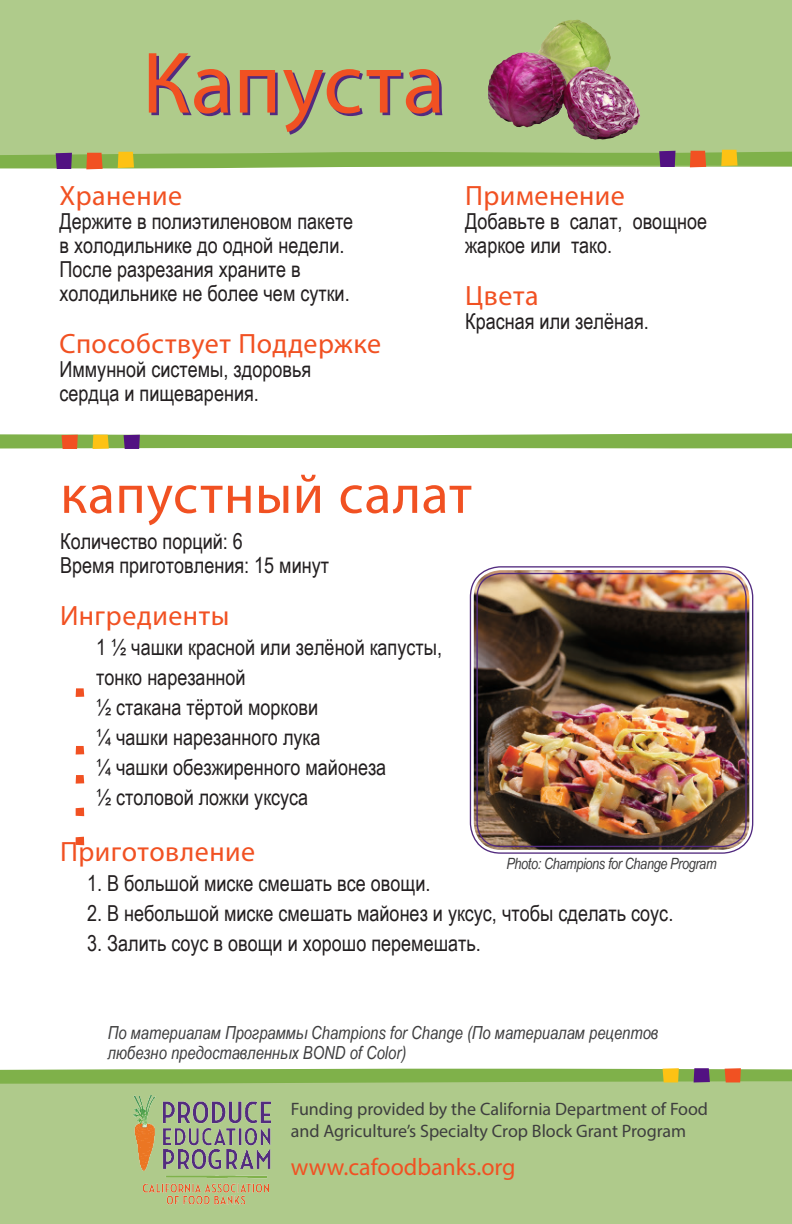
<style>
.page{position:relative;width:792px;height:1224px;background:#fff}
.page>*{position:absolute;margin:0;border:0;box-sizing:border-box;transform-origin:0 0}
.t1{font:88px "Myriad Pro";letter-spacing:.01em;color:#522b7f}
.t2{font:56px "Myriad Pro";letter-spacing:.01em;color:#f15122}
.t3{font:28px "Myriad Pro";letter-spacing:.015em;color:#f15122}
.t4{font:24px "Myriad Pro";color:#f15122}
.t5{font:22px/24px "Arial Narrow";color:#231f20}
.t6{font:italic 18px/20px "Arial Narrow";color:#3e3e3f}
.t7{font:18px/22px "Myriad Pro";color:#3e3e3f}
.t8{font:italic 15.6px "Arial Narrow";letter-spacing:-.025em;color:#3e3e3f}
</style>
<div class="page">
<div style="left:0;top:0;width:792px;height:166px;background:#afcb8b"></div>
<svg style="left:0;top:150px;width:792px;height:19px"></svg>
<svg style="left:0;top:433px;width:792px;height:16px;background:#94b863"></svg>
<div style="left:0;top:1075px;width:792px;height:149px;background:#afca8b"></div>
<svg style="left:0;top:1068px;width:792px;height:16px;background:#8eb45a"></svg>
<div style="left:76px;top:775px;width:8px;height:9px;background:#f15122"></div>
<div style="left:76px;top:808px;width:8px;height:8px;background:#f15122"></div>
<img style="left:474px;top:570px;width:275px;height:280px">
<div style="left:470px;top:566px;width:283px;height:288px;border:1px solid #522b7f;border-radius:30px"></div>
<div style="left:476px;top:573px;width:271px;height:274px;border:1px solid #522b7f;border-radius:24px"></div>
<div style="left:76px;top:688px;width:8px;height:9px;background:#f15122"></div>
<div style="left:76px;top:746px;width:8px;height:9px;background:#f15122"></div>
<div style="left:76px;top:837px;width:8px;height:8px;background:#f15122"></div>
<img style="left:488px;top:20px;width:90px;height:113px">
<img style="left:134px;top:1095px;width:137px;height:110px">
<p class="t1" style="left:145px;top:31px;width:305px">Капуста</p>
<p class="t3" style="left:60px;top:178px;width:124px">Хранение</p>
<p class="t5" style="left:60px;top:208px;width:295px">Держите в полиэтиленовом пакете</p>
<p class="t5" style="left:60px;top:232px;width:286px">в холодильнике до одной недели.<br>После разрезания храните в</p>
<p class="t5" style="left:60px;top:280px;width:292px">холодильнике не более чем сутки.</p>
<p class="t3" style="left:60px;top:326px;width:323px">Способствует Поддержке</p>
<p class="t5" style="left:60px;top:356px;width:253px">Иммунной системы, здоровья</p>
<p class="t5" style="left:60px;top:380px;width:201px">сердца и пищеварения.</p>
<p class="t3" style="left:465px;top:178px;width:161px">Применение</p>
<p class="t5" style="left:465px;top:208px;width:243px">Добавьте в салат, овощное жаркое или тако.</p>
<p class="t3" style="left:465px;top:278px;width:75px">Цвета</p>
<p class="t5" style="left:465px;top:308px;width:185px">Красная или зелёная.</p>
<p class="t2" style="left:60px;top:460px;width:413px">капустный салат</p>
<p class="t5" style="left:60px;top:528px;width:184px">Количество порций: 6</p>
<p class="t5" style="left:60px;top:552px;width:270px">Время приготовления: 15 минут</p>
<p class="t3" style="left:60px;top:598px;width:171px">Ингредиенты</p>
<p class="t5" style="left:96px;top:631px;width:347px;line-height:30px">1 ½ чашки красной или зелёной капусты, тонко нарезанной</p>
<p class="t5" style="left:96px;top:694px;width:223px">½ стакана тёртой моркови</p>
<p class="t5" style="left:96px;top:724px;width:226px">¼ чашки нарезанного лука</p>
<p class="t5" style="left:96px;top:754px;width:292px">¼ чашки обезжиренного майонеза</p>
<p class="t5" style="left:96px;top:784px;width:214px">½ столовой ложки уксуса</p>
<p class="t3" style="left:60px;top:834px;width:196px">Приготовление</p>
<p class="t5" style="left:87px;top:870px;width:345px">1. В большой миске смешать все овощи.</p>
<p class="t5" style="left:87px;top:900px;width:588px">2. В небольшой миске смешать майонез и уксус, чтобы сделать соус.</p>
<p class="t5" style="left:87px;top:930px;width:395px">3. Залить соус в овощи и хорошо перемешать.</p>
<p class="t8" style="left:507px;top:853px;width:212px">Photo: Champions for Change Program</p>
<p class="t6" style="left:108px;top:1022px;width:552px">По материалам Программы Champions for Change (По материалам рецептов любезно предоставленных BOND of Color)</p>
<p class="t7" style="left:291px;top:1098px;width:419px">Funding provided by the California Department of Food and Agriculture’s Specialty Crop Block Grant Program</p>
<p class="t4" style="left:291px;top:1152px;width:226px">www.cafoodbanks.org</p>
</div>
